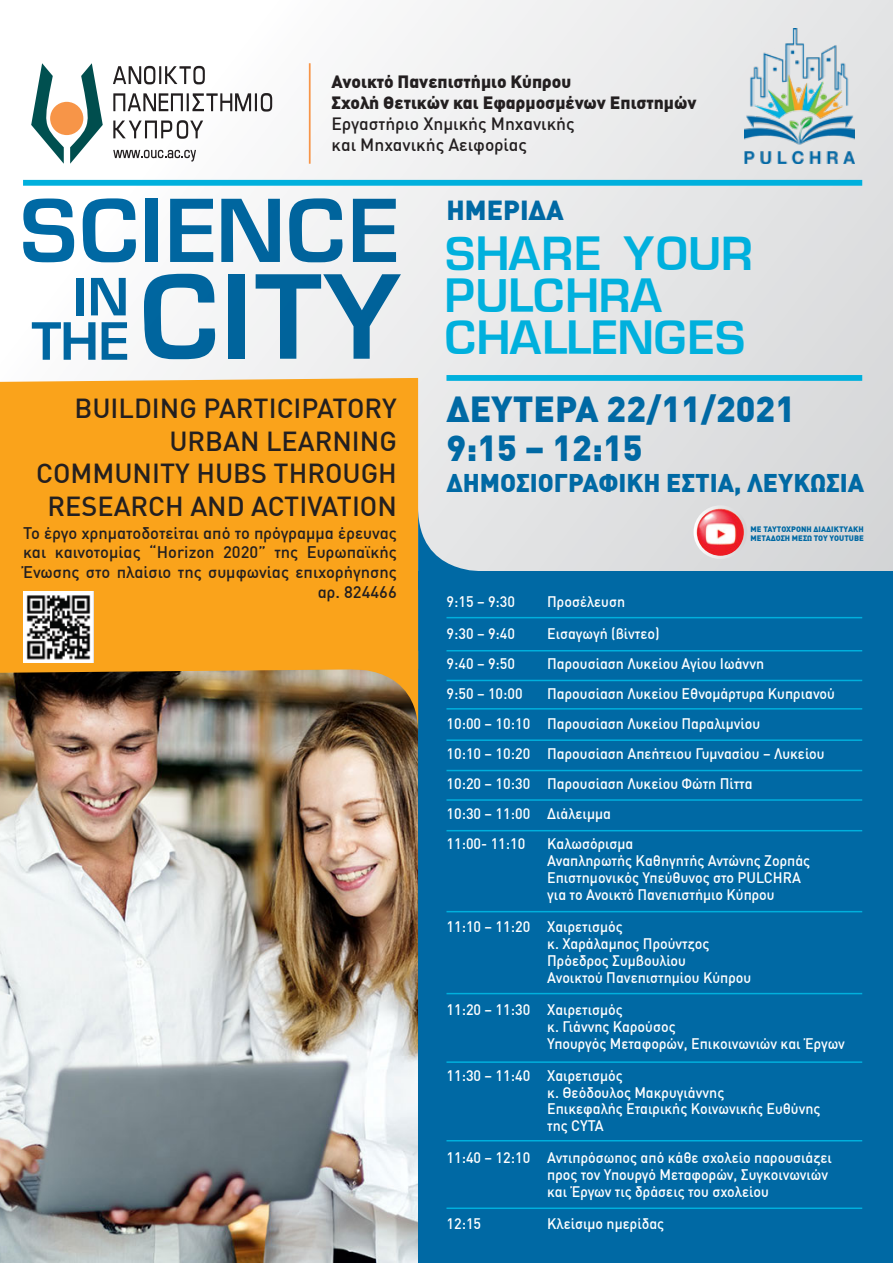
<style>
.page{position:relative;width:893px;height:1263px;background:#fff}
.page>*{position:absolute;margin:0;border:0;box-sizing:border-box;transform-origin:0 0}
.t1{font:121.35px "UB Europa Bold";color:#0069a4}
.t2{font:90.75px "UB Europa Bold";color:#0069a4}
.t3{font:53.85px/44.4px "UB Europa Bold";color:#0069a4;text-align:right}
.t4{font:47.85px/42.3px "UB Europa Bold";color:#00b0dd}
.t5{font:900 35.55px/39.9px "DIN Greek";color:#0069a4}
.t6{font:500 27px/32.4px "DIN Greek";color:#231f20;text-align:right}
.t7{font:900 27px "DIN Greek";color:#0069a4}
.t8{font:900 25.05px "DIN Greek";color:#0069a4}
.t9{font:900 17.4px/21px "DIN Greek";color:#231f20}
.t10{font:500 17.4px/21px "DIN Greek";color:#231f20}
.t11{font:500 16.5px/19.8px "DIN Greek";color:#231f20;text-align:right}
.t12{font:500 15px/17px "DIN Greek";color:#fff;scale:.95 1}
.t13{font:900 7.8px/8.7px "DIN Greek";color:#0069a4}
</style>
<div class="page">
<div style="left:0;top:0;width:893px;height:585px;background:linear-gradient(to right,#fff,#dadbdc)"></div>
<img style="left:0;top:673px;width:418px;height:589px">
<div style="left:418px;top:571px;width:475px;height:692px;background:#0069a4"></div>
<img style="left:745px;top:28px;width:110px;height:136px">
<svg style="left:31px;top:63px;width:33px;height:101px"></svg>
<div style="left:50px;top:102px;width:33px;height:33px;background:#f79548;border-radius:50%"></div>
<svg style="left:70px;top:63px;width:33px;height:101px"></svg>
<svg style="left:113px;top:120px;width:90px;height:19px"></svg>
<svg style="left:113px;top:93px;width:159px;height:19px"></svg>
<svg style="left:113px;top:66px;width:92px;height:18px"></svg>
<svg style="left:113px;top:150px;width:83px;height:12px"></svg>
<div style="left:0;top:378px;width:418px;height:295px;background:#faa31b"></div>
<div style="left:23px;top:180px;width:839px;height:6px;background:#00b0dd"></div>
<div style="left:446px;top:375px;width:416px;height:6px;background:#00b0dd"></div>
<hr style="left:446px;top:617px;width:416px;height:1px;background:#00b0dd">
<hr style="left:446px;top:799px;width:416px;height:2px;background:#00b0dd">
<hr style="left:446px;top:830px;width:416px;height:1px;background:#00b0dd">
<hr style="left:446px;top:911px;width:416px;height:1px;background:#00b0dd">
<hr style="left:446px;top:993px;width:416px;height:1px;background:#00b0dd">
<hr style="left:446px;top:1061px;width:416px;height:2px;background:#00b0dd">
<hr style="left:446px;top:1140px;width:416px;height:1px;background:#00b0dd">
<hr style="left:446px;top:1207px;width:416px;height:2px;background:#00b0dd">
<hr style="left:446px;top:650px;width:416px;height:1px;background:#00b0dd">
<hr style="left:446px;top:680px;width:416px;height:1px;background:#00b0dd">
<hr style="left:446px;top:708px;width:416px;height:1px;background:#00b0dd">
<hr style="left:446px;top:739px;width:416px;height:2px;background:#00b0dd">
<hr style="left:446px;top:770px;width:416px;height:1px;background:#00b0dd">
<hr style="left:309px;top:63px;width:2px;height:101px;background:#f79548">
<svg style="left:351px;top:651px;width:67px;height:82px;background:#94692b"></svg>
<svg style="left:418px;top:508px;width:67px;height:63px;background:#bccfda"></svg>
<svg style="left:694px;top:505px;width:53px;height:54px"></svg>
<img style="left:697px;top:508px;width:47px;height:48px;border-radius:24px">
<img style="left:23px;top:591px;width:71px;height:71px">
<p class="t9" style="left:332px;top:71px;width:366px">Ανοικτό Πανεπιστήµιο Κύπρου<br>Σχολή Θετικών και Εφαρµοσµένων Επιστηµών</p>
<p class="t10" style="left:332px;top:113px;width:245px">Εργαστήριο Χηµικής Μηχανικής και Μηχανικής Αειφορίας</p>
<h2 class="t2" style="left:14px;top:186px;width:382px">SCIENCE</h2>
<h3 class="t3" style="left:28px;top:276px;width:99px">IN<br>THE</h3>
<h1 class="t1" style="left:132px;top:257px;width:267px">CITY</h1>
<h3 class="t6" style="left:36px;top:392px;width:362px">BUILDING PARTICIPATORY<br>URBAN LEARNING<br>COMMUNITY HUBS THROUGH<br>RESEARCH AND ACTIVATION</h3>
<p class="t11" style="left:23px;top:523px;width:375px">Το έργο χρηµατοδοτείται από το πρόγραµµα έρευνας και καινοτοµίας “Horizon 2020” της Ευρωπαϊκής Ένωσης στο πλαίσιο της συµφωνίας επιχορήγησης αρ. 824466</p>
<h3 class="t7" style="left:446px;top:194px;width:119px">ΗΜΕΡΙΔΑ</h3>
<h3 class="t4" style="left:442px;top:234px;width:311px">SHARE YOUR<br>PULCHRA<br>CHALLENGES</h3>
<h3 class="t5" style="left:446px;top:388px;width:350px">ΔΕΥΤΕΡΑ 22/11/2021<br>9:15 – 12:15</h3>
<h3 class="t8" style="left:446px;top:467px;width:419px">ΔΗΜΟΣΙΟΓΡΑΦΙΚΗ ΕΣΤΙΑ, ΛΕΥΚΩΣΙΑ</h3>
<p class="t13" style="left:751px;top:525px;width:115px">ΜΕ ΤΑΥΤΟΧΡΟΝΗ ΔΙΑΔΙΚΤΥΑΚΗ<br>ΜΕΤΑΔΟΣΗ ΜΕΣΩ ΤΟΥ YOUTUBE</p>
<p class="t12" style="left:446px;top:593px;width:74px">9:15 – 9:30</p>
<p class="t12" style="left:547px;top:593px;width:84px">Προσέλευση</p>
<p class="t12" style="left:446px;top:625px;width:74px">9:30 – 9:40</p>
<p class="t12" style="left:547px;top:625px;width:120px">Εισαγωγή (βίντεο)</p>
<p class="t12" style="left:446px;top:655px;width:74px">9:40 – 9:50</p>
<p class="t12" style="left:547px;top:655px;width:230px">Παρουσίαση Λυκείου Αγίου Ιωάννη</p>
<p class="t12" style="left:446px;top:685px;width:82px">9:50 – 10:00</p>
<p class="t12" style="left:446px;top:678px;width:410px;line-height:30px;text-indent:101px">Παρουσίαση Λυκείου Εθνοµάρτυρα Κυπριανού 10:00 – 10:10 Παρουσίαση Λυκείου Παραλιµνίου<br>10:10 – 10:20 Παρουσίαση Απεήτειου Γυµνασίου – Λυκείου 10:20 – 10:30 Παρουσίαση Λυκείου Φώτη Πίττα<br>10:30 – 11:00 Διάλειµµα<br>11:00- 11:10</p>
<p class="t12" style="left:547px;top:835px;width:278px">Καλωσόρισµα<br>Αναπληρωτής Καθηγητής Αντώνης Ζορπάς<br>Επιστηµονικός Υπεύθυνος στο PULCHRA για το Ανοικτό Πανεπιστήµιο Κύπρου</p>
<p class="t12" style="left:547px;top:918px;width:216px;text-indent:-101px">11:10 – 11:20 Χαιρετισµός<br>κ. Χαράλαµπος Προύντζος<br>Πρόεδρος Συµβουλίου<br>Ανοικτού Πανεπιστηµίου Κύπρου</p>
<p class="t12" style="left:547px;top:1001px;width:315px;text-indent:-101px">11:20 – 11:30 Χαιρετισµός<br>κ. Γιάννης Καρούσος<br>Υπουργός Μεταφορών, Επικοινωνιών και Έργων</p>
<p class="t12" style="left:547px;top:1066px;width:289px;text-indent:-101px">11:30 – 11:40 Χαιρετισµός<br>κ. Θεόδουλος Μακρυγιάννης<br>Επικεφαλής Εταιρικής Κοινωνικής Ευθύνης της CYTA</p>
<p class="t12" style="left:547px;top:1149px;width:301px;text-indent:-101px">11:40 – 12:10 Αντιπρόσωπος από κάθε σχολείο παρουσιάζει προς τον Υπουργό Μεταφορών, Συγκοινωνιών και Έργων τις δράσεις του σχολείου</p>
<p class="t12" style="left:446px;top:1215px;width:38px">12:15</p>
<p class="t12" style="left:547px;top:1215px;width:125px">Κλείσιµο ηµερίδας</p>
</div>
